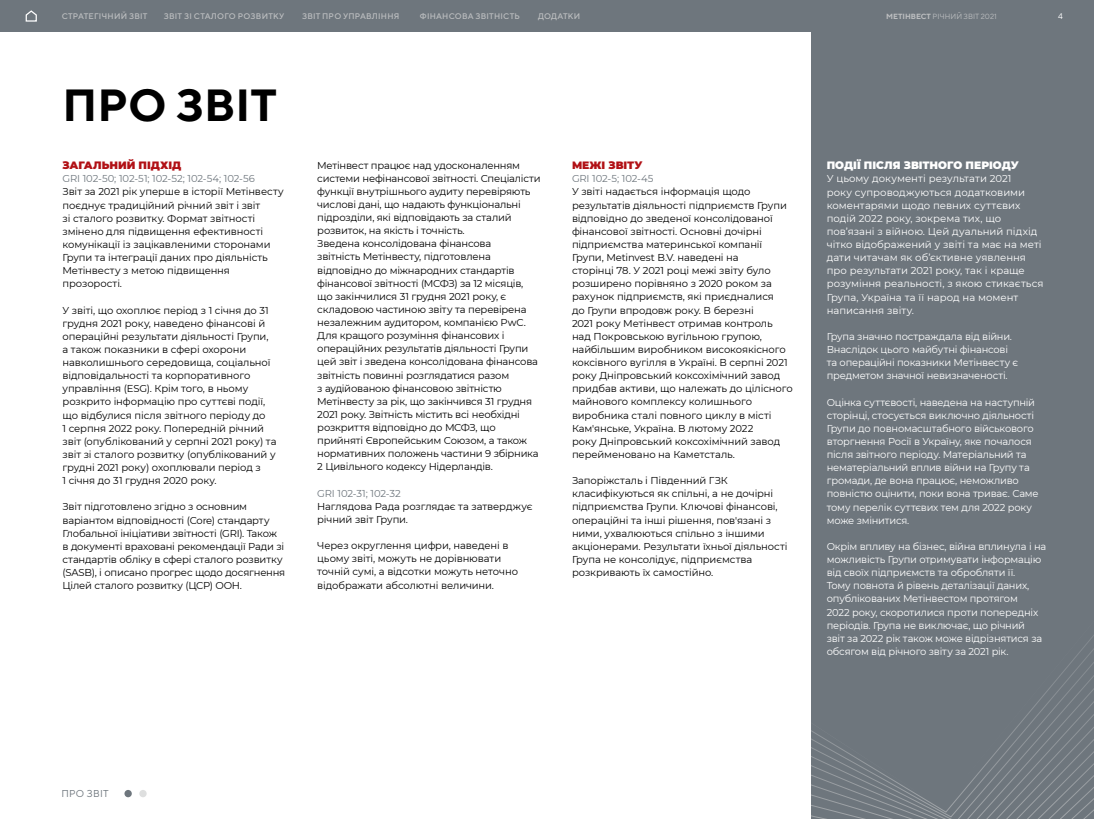
<style>
.page{position:relative;width:1094px;height:819px;background:#fff}
.page>*{position:absolute;margin:0;border:0;box-sizing:border-box;transform-origin:0 0}
.t1{font:700 45px "TT Norms";color:#000}
.t2{font:900 10.62px "Montserrat";color:#fff}
.t3{font:900 10.62px "Montserrat";color:#b11116}
.t4{font:10px/13.1px "Montserrat";letter-spacing:-.015em;color:#000}
.t5{font:10px/13.1px "Montserrat";letter-spacing:-.015em;color:#fff}
.t6{font:10px "Montserrat";letter-spacing:-.005em;color:#6e767d}
.t7{font:10px "TT Norms";letter-spacing:.03em;color:#6e767d}
.t8{font:500 8.12px "TT Norms";letter-spacing:.025em;color:#bcbec0}
.t9{font:8.12px "TT Norms";color:#fff}
.t10{font:7.5px "TT Norms";color:#bcbec0}
.s1{font-weight:700}
</style>
<div class="page">
<div style="left:124px;top:790px;width:8px;height:7px;background:#6e767d;border-radius:50%"></div>
<div style="left:139px;top:790px;width:8px;height:7px;background:#dedfdf;border-radius:50%"></div>
<div style="left:811px;top:25px;width:283px;height:794px;background:#6e767d"></div>
<svg style="left:811px;top:706px;width:283px;height:113px"></svg>
<div style="left:0;top:0;width:1094px;height:32px;background:#6e767d"></div>
<svg style="left:25px;top:10px;width:12px;height:12px"></svg>
<p class="t8" style="left:62px;top:11px;width:87px">СТРАТЕГІЧНИЙ ЗВІТ</p>
<p class="t8" style="left:164px;top:11px;width:122px">ЗВІТ ЗІ СТАЛОГО РОЗВИТКУ</p>
<p class="t8" style="left:302px;top:11px;width:99px">ЗВІТ ПРО УПРАВЛІННЯ</p>
<p class="t8" style="left:420px;top:11px;width:102px">ФІНАНСОВА ЗВІТНІСТЬ</p>
<p class="t8" style="left:538px;top:11px;width:44px">ДОДАТКИ</p>
<p class="t10" style="left:886px;top:11px;width:112px"><span class="s1">МЕТІНВЕСТ</span> РІЧНИЙ ЗВІТ 2021</p>
<p class="t9" style="left:1058px;top:11px;width:6px">4</p>
<h1 class="t1" style="left:62px;top:77px;width:216px">ПРО ЗВІТ</h1>
<p class="t3" style="left:62px;top:157px;width:120px">ЗАГАЛЬНИЙ ПІДХІД</p>
<p class="t6" style="left:62px;top:172px;width:194px">GRI 102-50; 102-51; 102-52; 102-54; 102-56</p>
<p class="t4" style="left:62px;top:185px;width:223px">Звіт за 2021 рік уперше в історії Метінвесту поєднує традиційний річний звіт і звіт<br>зі сталого розвитку. Формат звітності змінено для підвищення ефективності комунікації із зацікавленими сторонами Групи та інтеграції даних про діяльність Метінвесту з метою підвищення прозорості.</p>
<p class="t4" style="left:62px;top:303px;width:216px">У звіті, що охоплює період з 1 січня до 31 грудня 2021 року, наведено фінансові й операційні результати діяльності Групи, а також показники в сфері охорони навколишнього середовища, соціальної відповідальності та корпоративного управління (ESG). Крім того, в ньому розкрито інформацію про суттєві події, що відбулися після звітного періоду до<br>1 серпня 2022 року. Попередній річний звіт (опублікований у серпні 2021 року) та звіт зі сталого розвитку (опублікований у грудні 2021 року) охоплювали період з<br>1 січня до 31 грудня 2020 року.</p>
<p class="t4" style="left:62px;top:500px;width:224px">Звіт підготовлено згідно з основним варіантом відповідності (Core) стандарту Глобальної ініціативи звітності (GRI). Також в документі враховані рекомендації Ради зі стандартів обліку в сфері сталого розвитку (SASB), і описано прогрес щодо досягнення Цілей сталого розвитку (ЦСР) ООН.</p>
<p class="t4" style="left:317px;top:158px;width:225px">Метінвест працює над удосконаленням системи нефінансової звітності. Спеціалісти функції внутрішнього аудиту перевіряють числові дані, що надають функціональні підрозділи, які відповідають за сталий розвиток, на якість і точність.<br>Зведена консолідована фінансова<br>звітність Метінвесту, підготовлена відповідно до міжнародних стандартів фінансової звітності (МСФЗ) за 12 місяців, що закінчилися 31 грудня 2021 року, є складовою частиною звіту та перевірена незалежним аудитором, компанією PwC.<br>Для кращого розуміння фінансових і операційних результатів діяльності Групи цей звіт і зведена консолідована фінансова звітність повинні розглядатися разом<br>з аудійованою фінансовою звітністю Метінвесту за рік, що закінчився 31 грудня 2021 року. Звітність містить всі необхідні розкриття відповідно до МСФЗ, що прийняті Європейським Союзом, а також нормативних положень частини 9 збірника 2 Цивільного кодексу Нідерландів.</p>
<p class="t6" style="left:317px;top:486px;width:85px">GRI 102-31; 102-32</p>
<p class="t4" style="left:317px;top:499px;width:217px">Наглядова Рада розглядає та затверджує річний звіт Групи.</p>
<p class="t4" style="left:317px;top:539px;width:202px">Через округлення цифри, наведені в цьому звіті, можуть не дорівнювати точній сумі, а відсотки можуть неточно відображати абсолютні величини.</p>
<p class="t3" style="left:572px;top:157px;width:72px">МЕЖІ ЗВІТУ</p>
<p class="t6" style="left:572px;top:172px;width:83px">GRI 102-5; 102-45</p>
<p class="t4" style="left:572px;top:185px;width:222px">У звіті надається інформація щодо результатів діяльності підприємств Групи відповідно до зведеної консолідованої фінансової звітності. Основні дочірні підприємства материнської компанії Групи, Metinvest B.V. наведені на<br>сторінці 78. У 2021 році межі звіту було розширено порівняно з 2020 роком за рахунок підприємств, які приєдналися<br>до Групи впродовж року. В березні<br>2021 року Метінвест отримав контроль над Покровською вугільною групою, найбільшим виробником високоякісного коксівного вугілля в Україні. В серпні 2021 року Дніпровський коксохімічний завод придбав активи, що належать до цілісного майнового комплексу колишнього виробника сталі повного циклу в місті Кам'янське, Україна. В лютому 2022<br>року Дніпровський коксохімічний завод перейменовано на Каметсталь.</p>
<p class="t4" style="left:572px;top:474px;width:217px">Запоріжсталь і Південний ГЗК класифікуються як спільні, а не дочірні підприємства Групи. Ключові фінансові, операційні та інші рішення, пов'язані з ними, ухвалюються спільно з іншими акціонерами. Результати їхньої діяльності Група не консолідує, підприємства розкривають їх самостійно.</p>
<p class="t2" style="left:827px;top:157px;width:194px">ПОДІЇ ПІСЛЯ ЗВІТНОГО ПЕРІОДУ</p>
<p class="t5" style="left:827px;top:172px;width:218px">У цьому документі результати 2021<br>року супроводжуються додатковими коментарями щодо певних суттєвих подій 2022 року, зокрема тих, що пов’язані з війною. Цей дуальний підхід чітко відображений у звіті та має на меті дати читачам як об’єктивне уявлення про результати 2021 року, так і краще розуміння реальності, з якою стикається Група, Україна та її народ на момент написання звіту.</p>
<p class="t5" style="left:827px;top:329px;width:193px">Група значно постраждала від війни.<br>Внаслідок цього майбутні фінансові та операційні показники Метінвесту є предметом значної невизначеності.</p>
<p class="t5" style="left:827px;top:395px;width:213px">Оцінка суттєвості, наведена на наступній сторінці, стосується виключно діяльності Групи до повномасштабного військового вторгнення Росії в Україну, яке почалося після звітного періоду. Матеріальний та нематеріальний вплив війни на Групу та громади, де вона працює, неможливо повністю оцінити, поки вона триває. Саме тому перелік суттєвих тем для 2022 року може змінитися.</p>
<p class="t5" style="left:827px;top:539px;width:221px">Окрім впливу на бізнес, війна вплинула і на можливість Групи отримувати інформацію від своїх підприємств та обробляти її.<br>Тому повнота й рівень деталізації даних, опублікованих Метінвестом протягом<br>2022 року, скоротилися проти попередніх періодів. Група не виключає, що річний<br>звіт за 2022 рік також може відрізнятися за обсягом від річного звіту за 2021 рік.</p>
<p class="t7" style="left:61px;top:787px;width:49px">ПРО ЗВІТ</p>
</div>
